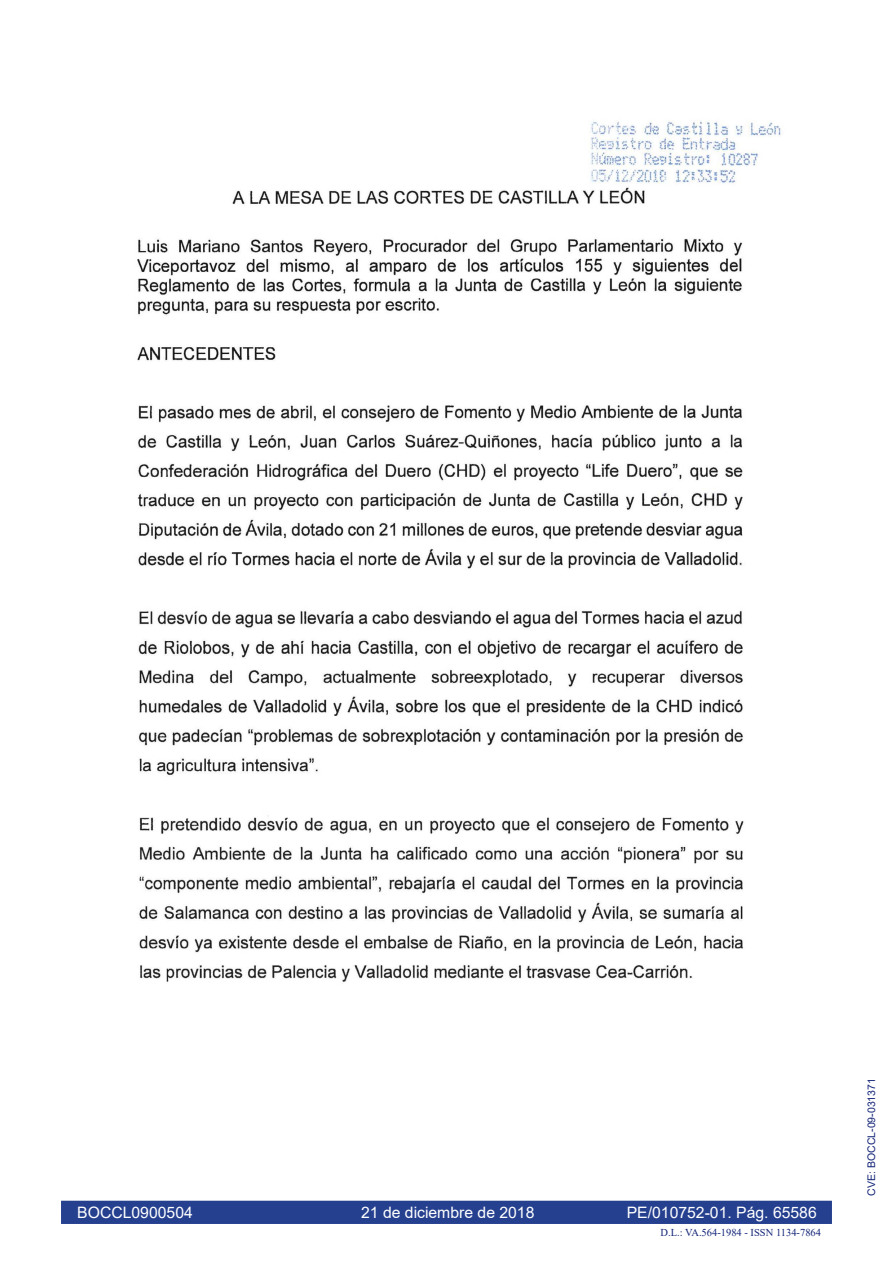
<style>
.page{position:relative;width:893px;height:1263px;background:#fff}
.page>*{position:absolute;margin:0;border:0;box-sizing:border-box;transform-origin:0 0}
.t1{font:15.75px "Arial";color:#fff}
.t2{font:10.5px "Times New Roman";color:#132477}
.t3{font:10.5px "Arial";color:#132477}
</style>
<div class="page">
<div style="left:60px;top:1200px;width:773px;height:25px;background:#25408f"></div>
<div style="left:60px;top:1199px;width:773px;height:26px;border:2px solid #fff"></div>
<img style="left:60px;top:120px;width:773px;height:1080px">
<p class="t1" style="left:77px;top:1202px;width:117px">BOCCL0900504</p>
<p class="t1" style="left:361px;top:1202px;width:175px">21 de diciembre de 2018</p>
<p class="t1" style="left:627px;top:1202px;width:192px">PE/010752-01. Pág. 65586</p>
<p class="t2" style="left:661px;top:1225px;width:162px">D.L.: VA.564-1984 - ISSN 1134-7864</p>
<p class="t3" style="left:864px;top:1195px;width:119px;rotate:-90deg">CVE: BOCCL-09-031371</p>
</div>
